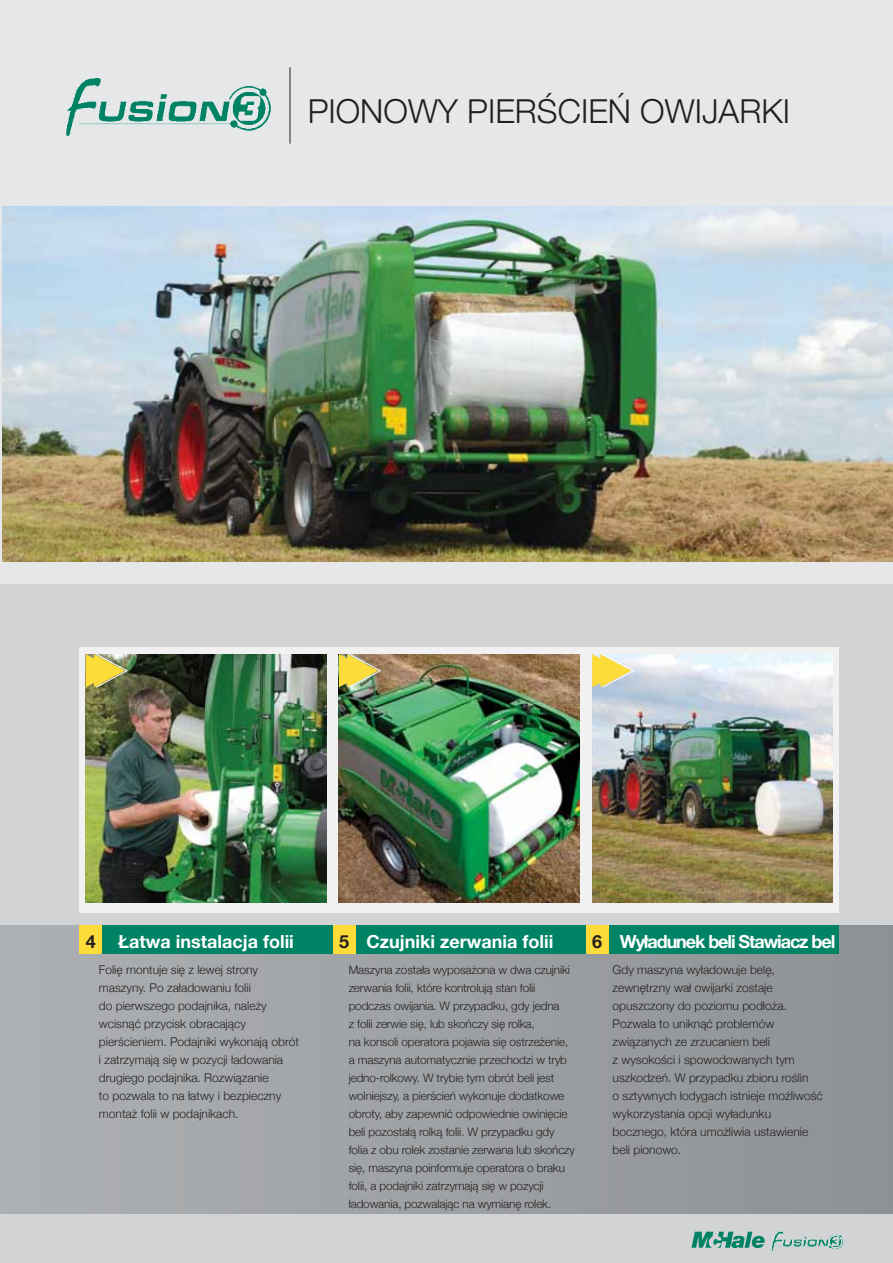
<style>
.page{position:relative;width:893px;height:1263px;background:#fff}
.page>*{position:absolute;margin:0;border:0;box-sizing:border-box;transform-origin:0 0}
.t1{font:300 33px "Helvetica Neue";color:#231f20}
.t2{font:700 18px "Helvetica Neue";color:#fff}
.t3{font:700 18px "Helvetica Neue";letter-spacing:-.06em;color:#fff}
.t4{font:700 18px "Helvetica Neue";color:#231f20}
.t5{font:300 12px/18px "Helvetica Neue";color:#231f20}
.t6{font:300 11.7px/18px "Helvetica Neue";letter-spacing:-.01em;color:#231f20}
.s1{color:#231f20}
</style>
<div class="page">
<div style="left:0;top:578px;width:893px;height:685px;background:#d1d3d4"></div>
<svg style="left:691px;top:1232px;width:73px;height:16px"></svg>
<img style="left:771px;top:1231px;width:73px;height:20px">
<div style="left:0;top:925px;width:893px;height:289px;background:linear-gradient(to right,#aeb1b3,#8e9194)"></div>
<div style="left:0;top:91px;width:893px;height:492px;background:#e6e7e8"></div>
<div style="left:79px;top:648px;width:760px;height:265px;background:#f1f1f2"></div>
<div style="left:0;top:0;width:893px;height:475px;background:#e6e7e8"></div>
<div style="left:79px;top:925px;width:254px;height:29px;background:#008265"></div>
<div style="left:79px;top:925px;width:23px;height:29px;background:#fddc39"></div>
<div style="left:333px;top:925px;width:253px;height:29px;background:#008265"></div>
<div style="left:333px;top:925px;width:23px;height:29px;background:#fddc39"></div>
<div style="left:586px;top:925px;width:253px;height:29px;background:#008265"></div>
<div style="left:586px;top:925px;width:23px;height:29px;background:#fddc39"></div>
<img style="left:86px;top:654px;width:240px;height:248px">
<img style="left:339px;top:654px;width:240px;height:248px">
<img style="left:592px;top:654px;width:241px;height:248px">
<svg style="left:592px;top:654px;width:42px;height:33px"></svg>
<svg style="left:339px;top:654px;width:41px;height:33px"></svg>
<svg style="left:86px;top:654px;width:41px;height:33px"></svg>
<img style="left:2px;top:206px;width:891px;height:355px">
<img style="left:66px;top:78px;width:205px;height:58px">
<hr style="left:290px;top:67px;width:1px;height:77px;background:#231f20">
<h1 class="t1" style="left:308px;top:85px;width:178px">Pionowy pier</h1>
<h1 class="t1" style="left:537px;top:85px;width:124px">ścień owi</h1>
<h1 class="t1" style="left:702px;top:85px;width:54px">jarki</h1>
<h2 class="t4" style="left:86px;top:926px;width:12px">4</h2>
<h2 class="t2" style="left:118px;top:926px;width:177px">Łatwa instalacja folii</h2>
<h2 class="t2" style="left:339px;top:926px;width:216px"><span class="s1">5</span> Czujniki zerwania folii</h2>
<h2 class="t3" style="left:592px;top:926px;width:245px"><span class="s1">6</span> Wyładunek beli Stawiacz bel</h2>
<p class="t5" style="left:99px;top:960px;width:202px">Folię montuje się z lewej strony maszyny. Po załadowaniu folii<br>do pierwszego podajnika, należy wcisnąć przycisk obracający pierścieniem. Podajniki wykonają obrót i zatrzymają się w pozycji ładowania drugiego podajnika. Rozwiązanie<br>to pozwala to na łatwy i bezpieczny montaż folii w podajnikach.</p>
<p class="t6" style="left:349px;top:960px;width:228px">Maszyna została wyposażona w dwa czujniki zerwania folii, które kontrolują stan folii podczas owijania. W przypadku, gdy jedna<br>z folii zerwie się, lub skończy się rolka,<br>na konsoli operatora pojawia się ostrzeżenie, a maszyna automatycznie przechodzi w tryb jedno-rolkowy. W trybie tym obrót beli jest wolniejszy, a pierścień wykonuje dodatkowe obroty, aby zapewnić odpowiednie owinięcie beli pozostałą rolką folii. W przypadku gdy folia z obu rolek zostanie zerwana lub skończy się, maszyna poinformuje operatora o braku folii, a podajniki zatrzymają się w pozycji ładowania, pozwalając na wymianę rolek.</p>
<p class="t5" style="left:613px;top:960px;width:212px">Gdy maszyna wyładowuje belę, zewnętrzny wał owijarki zostaje opuszczony do poziomu podłoża.<br>Pozwala to uniknąć problemów związanych ze zrzucaniem beli<br>z wysokości i spowodowanych tym uszkodzeń. W przypadku zbioru roślin<br>o sztywnych łodygach istnieje możliwość wykorzystania opcji wyładunku bocznego, która umożliwia ustawienie beli pionowo.</p>
</div>
